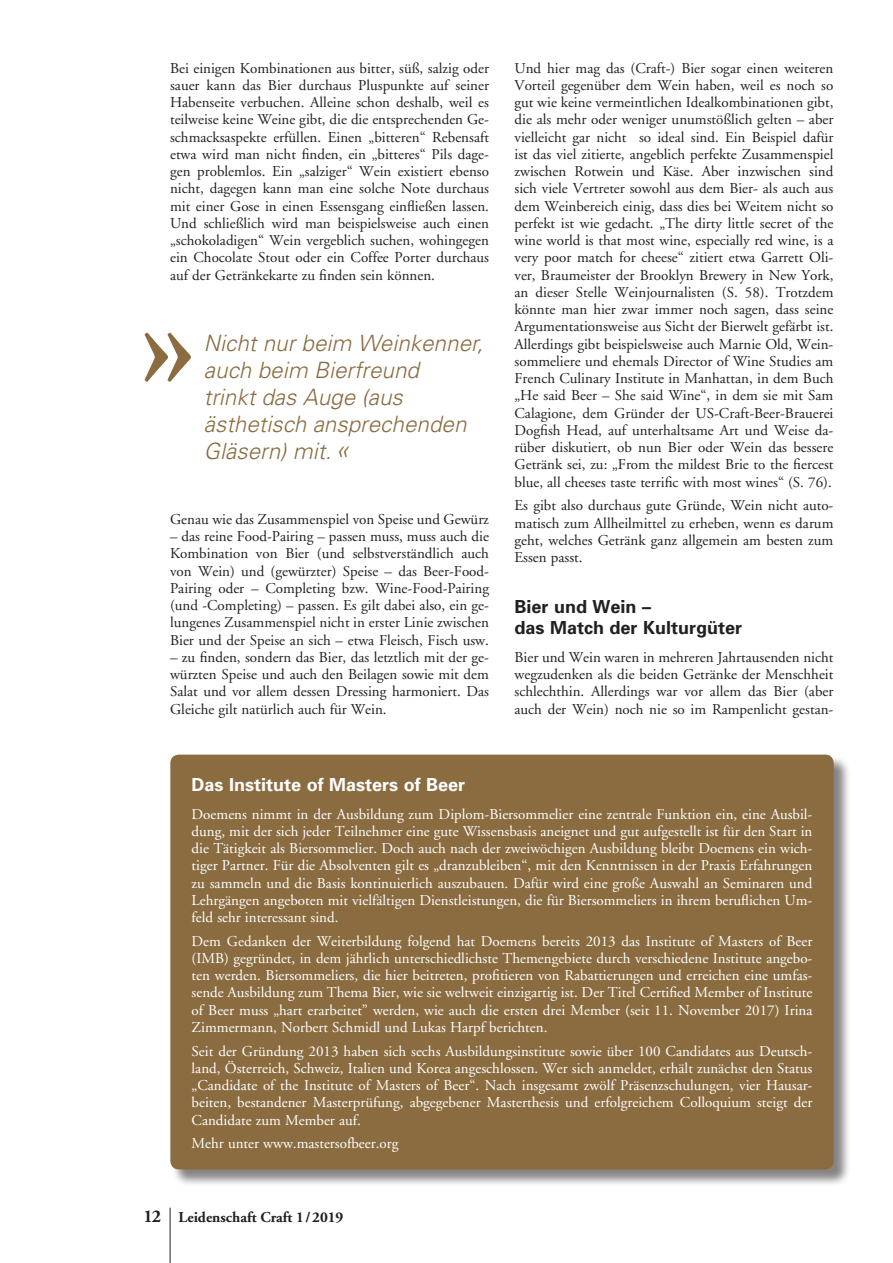
<style>
.page{position:relative;width:893px;height:1263px;background:#fff}
.page>*{position:absolute;margin:0;border:0;box-sizing:border-box;transform-origin:0 0}
.Zitate{font:italic 300 22.5px/27px "Univers";color:#8a6c40}
.Zwischenüberschrift{font:700 18px/21px "Univers";color:#231f20}
.Zwischenüberschrift-2{font:700 18px "Univers";color:#fff}
.Grundtext_Craft{font:15px/17.2px "Adobe Garamond";color:#231f20;text-align:justify}
.Grundtext_Craft-2{font:15px/17.2px "Adobe Garamond";color:#fff;text-align:justify}
.t1{font:700 15px "Adobe Garamond";color:#231f20}
.s1{font-size:27px}
.s2{font-size:18px}
</style>
<div class="page">
<hr style="left:170px;top:1208px;width:1px;height:55px;background:#231f20">
<svg style="left:145px;top:333px;width:46px;height:49px"></svg>
<div style="left:171px;top:755px;width:680px;height:432px;background:#231f20;opacity:.55"></div>
<div style="left:170px;top:755px;width:664px;height:414px;background:#8a6c40;border-radius:9px"></div>
<p class="Grundtext_Craft" style="left:170px;top:60px;width:320px">Bei einigen Kombinationen aus bitter, süß, salzig oder sauer kann das Bier durchaus Pluspunkte auf seiner Habenseite verbuchen. Alleine schon deshalb, weil es teilweise keine Weine gibt, die die entsprechenden Ge&shy;schmacksaspekte erfüllen. Einen „bitteren“ Rebensaft etwa wird man nicht finden, ein „bitteres“ Pils dage&shy;gen problemlos. Ein „salziger“ Wein existiert ebenso nicht, dagegen kann man eine solche Note durchaus mit einer Gose in einen Essensgang einfließen lassen.<br>Und schließlich wird man beispielsweise auch einen „schokoladigen“ Wein vergeblich suchen, wohingegen ein Chocolate Stout oder ein Coffee Porter durchaus auf der Getränkekarte zu finden sein können.</p>
<p class="Grundtext_Craft" style="left:514px;top:60px;width:320px">Und hier mag das (Craft-) Bier sogar einen weiteren Vorteil gegenüber dem Wein haben, weil es noch so gut wie keine vermeintlichen Idealkombinationen gibt, die als mehr oder weniger unumstößlich gelten – aber vielleicht gar nicht so ideal sind. Ein Beispiel dafür ist das viel zitierte, angeblich perfekte Zusammenspiel zwischen Rotwein und Käse. Aber inzwischen sind sich viele Vertreter sowohl aus dem Bier- als auch aus dem Weinbereich einig, dass dies bei Weitem nicht so perfekt ist wie gedacht. „The dirty little secret of the wine world is that most wine, especially red wine, is a very poor match for cheese“ zitiert etwa Garrett Oli&shy;ver, Braumeister der Brooklyn Brewery in New York, an dieser Stelle Weinjournalisten (S. 58). Trotzdem könnte man hier zwar immer noch sagen, dass seine Argumentationsweise aus Sicht der Bierwelt gefärbt ist.<br>Allerdings gibt beispielsweise auch Marnie Old, Wein&shy;sommeliere und ehemals Director of Wine Studies am French Culinary Institute in Manhattan, in dem Buch „He said Beer – She said Wine“, in dem sie mit Sam Calagione, dem Gründer der US-Craft-Beer-Brauerei Dogfish Head, auf unterhaltsame Art und Weise da&shy;rüber diskutiert, ob nun Bier oder Wein das bessere Getränk sei, zu: „From the mildest Brie to the fiercest blue, all cheeses taste terrific with most wines“ (S. 76).</p>
<p class="Grundtext_Craft" style="left:514px;top:497px;width:320px">Es gibt also durchaus gute Gründe, Wein nicht auto&shy;matisch zum Allheilmittel zu erheben, wenn es darum geht, welches Getränk ganz allgemein am besten zum Essen passt.</p>
<p class="Zwischenüberschrift" style="left:514px;top:596px;width:229px">Bier und Wein –<br>das Match der Kulturgüter</p>
<p class="Grundtext_Craft" style="left:514px;top:649px;width:320px">Bier und Wein waren in mehreren Jahrtausenden nicht wegzudenken als die beiden Getränke der Menschheit schlechthin. Allerdings war vor allem das Bier (aber auch der Wein) noch nie so im Rampenlicht gestan-</p>
<p class="Zitate" style="left:204px;top:329px;width:281px">Nicht nur beim Weinkenner, auch beim Bierfreund<br>trinkt das Auge (aus ästhetisch ansprechenden<br>Gläsern) mit.<span class="s1">«</span></p>
<p class="Grundtext_Craft" style="left:170px;top:511px;width:320px">Genau wie das Zusammenspiel von Speise und Gewürz</p>
<p class="Grundtext_Craft" style="left:170px;top:528px;width:320px">– das reine Food-Pairing – passen muss, muss auch die Kombination von Bier (und selbstverständlich auch von Wein) und (gewürzter) Speise – das Beer-Food-Pairing oder – Completing bzw. Wine-Food-Pairing (und -Completing) – passen. Es gilt dabei also, ein ge&shy;lungenes Zusammenspiel nicht in erster Linie zwischen Bier und der Speise an sich – etwa Fleisch, Fisch usw.</p>
<p class="Grundtext_Craft" style="left:170px;top:649px;width:320px">– zu finden, sondern das Bier, das letztlich mit der ge&shy;würzten Speise und auch den Beilagen sowie mit dem Salat und vor allem dessen Dressing harmoniert. Das Gleiche gilt natürlich auch für Wein.</p>
<p class="Zwischenüberschrift-2" style="left:192px;top:773px;width:275px">Das Institute of Masters of Beer</p>
<p class="Grundtext_Craft-2" style="left:192px;top:805px;width:622px">Doemens nimmt in der Ausbildung zum Diplom-Biersommelier eine zentrale Funktion ein, eine Ausbil&shy;dung, mit der sich jeder Teilnehmer eine gute Wissensbasis aneignet und gut aufgestellt ist für den Start in die Tätigkeit als Biersommelier. Doch auch nach der zweiwöchigen Ausbildung bleibt Doemens ein wich&shy;tiger Partner. Für die Absolventen gilt es „dranzubleiben“, mit den Kenntnissen in der Praxis Erfahrungen zu sammeln und die Basis kontinuierlich auszubauen. Dafür wird eine große Auswahl an Seminaren und Lehrgängen angeboten mit vielfältigen Dienstleistungen, die für Biersommeliers in ihrem beruflichen Um&shy;feld sehr interessant sind.</p>
<p class="Grundtext_Craft-2" style="left:192px;top:933px;width:622px">Dem Gedanken der Weiterbildung folgend hat Doemens bereits 2013 das Institute of Masters of Beer (IMB) gegründet, in dem jährlich unterschiedlichste Themengebiete durch verschiedene Institute angebo&shy;ten werden. Biersommeliers, die hier beitreten, profitieren von Rabattierungen und erreichen eine umfas&shy;sende Ausbildung zum Thema Bier, wie sie weltweit einzigartig ist. Der Titel Certified Member of Institute of Beer muss „hart erarbeitet” werden, wie auch die ersten drei Member (seit 11. November 2017) Irina Zimmermann, Norbert Schmidl und Lukas Harpf berichten.</p>
<p class="Grundtext_Craft-2" style="left:192px;top:1042px;width:622px">Seit der Gründung 2013 haben sich sechs Ausbildungsinstitute sowie über 100 Candidates aus Deutsch&shy;land, Österreich, Schweiz, Italien und Korea angeschlossen. Wer sich anmeldet, erhält zunächst den Status „Candidate of the Institute of Masters of Beer“. Nach insgesamt zwölf Präsenzschulungen, vier Hausar&shy;beiten, bestandener Masterprüfung, abgegebener Masterthesis und erfolgreichem Colloquium steigt der Candidate zum Member auf.</p>
<p class="Grundtext_Craft-2" style="left:192px;top:1135px;width:208px">Mehr unter www.mastersofbeer.org</p>
<p class="t1" style="left:143px;top:1209px;width:201px"><span class="s2">12</span> Leidenschaft Craft 1/2019</p>
</div>
